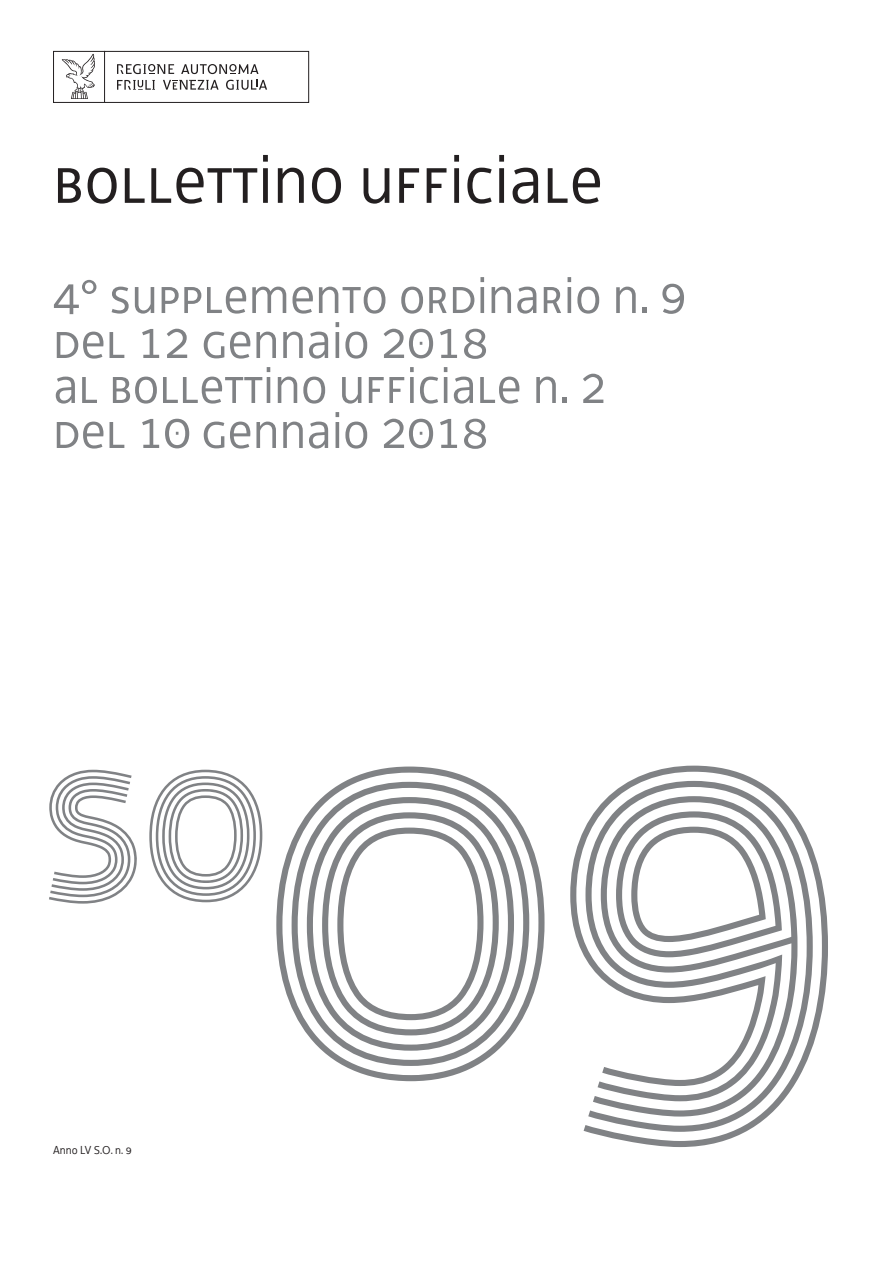
<style>
.page{position:relative;width:893px;height:1263px;background:#fff}
.page>*{position:absolute;margin:0;border:0;box-sizing:border-box;transform-origin:0 0}
.t1{font:72px "Decima UNI";color:#231f20}
.t2{font:54px/45px "Decima UNI";color:#808285}
.t3{font:12px "Decima WE";color:#231f20}
</style>
<div class="page">
<div style="left:53px;top:51px;width:52px;height:52px;border:1px solid #231f20"></div>
<div style="left:104px;top:51px;width:205px;height:52px;border:1px solid #231f20"></div>
<svg style="left:62px;top:54px;width:33px;height:45px"></svg>
<svg style="left:181px;top:64px;width:77px;height:10px"></svg>
<svg style="left:117px;top:64px;width:57px;height:10px"></svg>
<svg style="left:226px;top:80px;width:41px;height:10px"></svg>
<svg style="left:117px;top:80px;width:38px;height:10px"></svg>
<svg style="left:163px;top:80px;width:56px;height:10px"></svg>
<svg style="left:49px;top:770px;width:88px;height:134px"></svg>
<svg style="left:149px;top:769px;width:114px;height:134px"></svg>
<svg style="left:276px;top:766px;width:268px;height:315px"></svg>
<svg style="left:292px;top:782px;width:237px;height:284px"></svg>
<svg style="left:307px;top:797px;width:207px;height:254px"></svg>
<svg style="left:322px;top:812px;width:177px;height:223px"></svg>
<svg style="left:570px;top:766px;width:258px;height:381px"></svg>
<svg style="left:593px;top:796px;width:204px;height:320px"></svg>
<h1 class="t1" style="left:53px;top:137px;width:552px">BOLLETTINO UFFICIALE</h1>
<p class="t2" style="left:53px;top:273px;width:635px">4° sUPPLEmenTO ORDINARIO n. 9<br>DEL 12 GENNAIO 2018<br>AL BOLLETTINO UFFICIALE N. 2<br>DEL 10 GENNAIO 2018</p>
<p class="t3" style="left:53px;top:1142px;width:80px">Anno LV S.O. n. 9</p>
</div>
